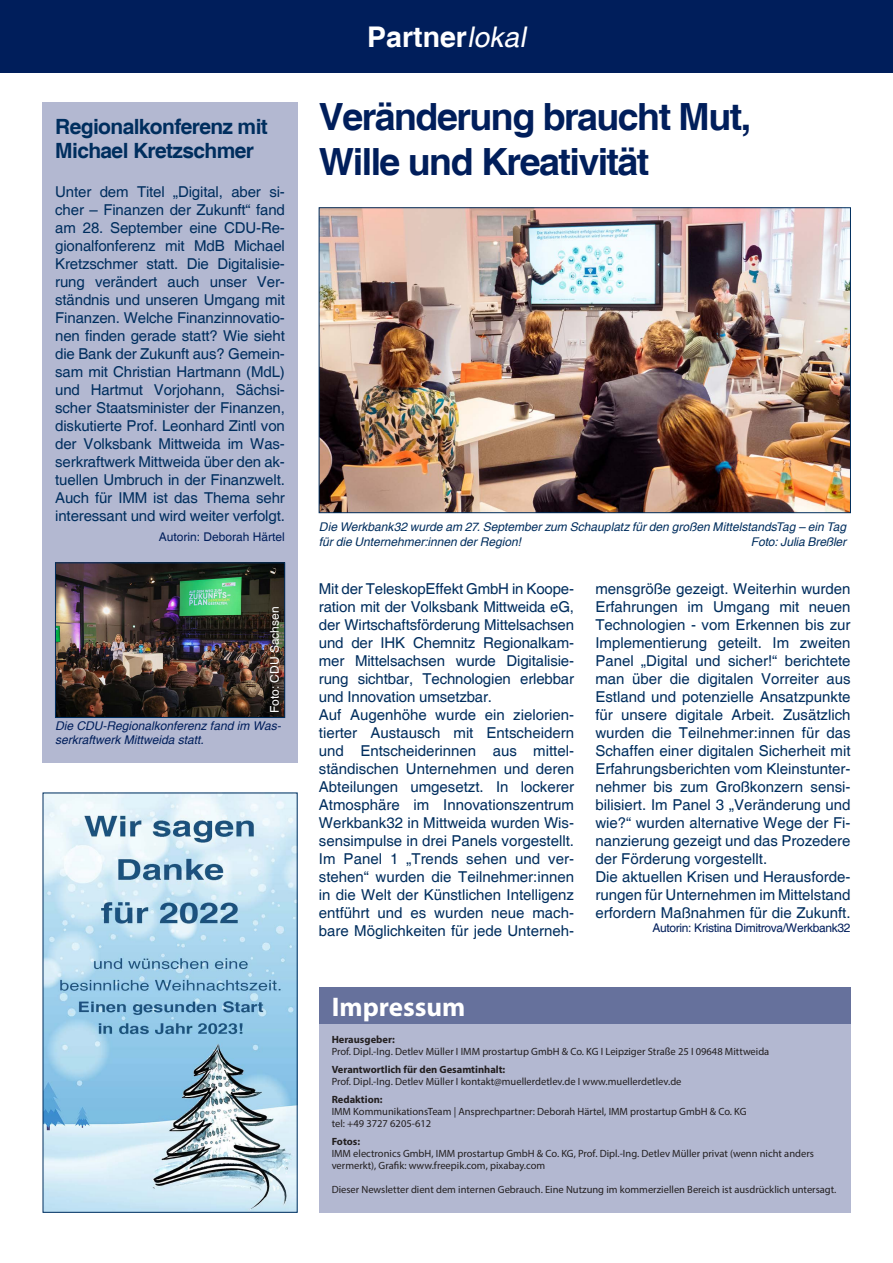
<style>
.page{position:relative;width:893px;height:1263px;background:#fff}
.page>*{position:absolute;margin:0;border:0;box-sizing:border-box;transform-origin:0 0}
.t1{font:700 37.5px/45px "Helvetica";letter-spacing:-.04em;color:#001e5b}
.t2{font:700 28.5px "Helvetica";color:#fff}
.t3{font:700 27px "Myriad Pro";color:#fff}
.t4{font:700 21px/24px "Helvetica";letter-spacing:-.03em;color:#002e5e}
.t5{font:15px/18px "Helvetica";color:#002e5e}
.t6{font:italic 12px/15px "Helvetica";color:#002e5e}
.t7{font:italic 12px/14.4px "Helvetica";color:#001e5b}
.t8{font:12px "Helvetica";letter-spacing:-.025em;color:#001e5b}
.t9{font:12px "Helvetica";color:#001e5b}
.t10{font:12px "Helvetica";color:#fff}
.t11{font:10.5px/12px "Myriad Pro";color:#231f20}
.t12{font:700 10.5px "Myriad Pro";color:#231f20}
.s1{font-weight:400;font-style:italic}
</style>
<div class="page">
<div style="left:0;top:0;width:893px;height:73px;background:#001e5b"></div>
<div style="left:319px;top:1018px;width:531px;height:203px;background:#b3b8d1"></div>
<div style="left:319px;top:988px;width:532px;height:36px;background:#66719c"></div>
<div style="left:43px;top:103px;width:255px;height:660px;background:#b3b8d1"></div>
<img style="left:57px;top:565px;width:226px;height:151px">
<div style="left:55px;top:563px;width:230px;height:155px;border:1px solid #002e5e"></div>
<img style="left:321px;top:210px;width:528px;height:301px">
<div style="left:319px;top:208px;width:532px;height:305px;border:1px solid #002e5e"></div>
<img style="left:45px;top:795px;width:250px;height:415px">
<div style="left:309px;top:1213px;width:557px;height:50px;background:#fff"></div>
<h3 class="t4" style="left:55px;top:116px;width:214px">Regionalkonferenz mit<br>Michael Kretzschmer</h3>
<p class="t5" style="left:55px;top:183px;width:231px;text-align:justify">Unter dem Titel „Digital, aber si&shy;cher – Finanzen der Zukunft“ fand am 28. September eine CDU-Re&shy;gionalfonferenz mit MdB Michael Kretzschmer statt. Die Digitalisie&shy;rung verändert auch unser Ver&shy;ständnis und unseren Umgang mit Finanzen. Welche Finanzinnovatio&shy;nen finden gerade statt? Wie sieht die Bank der Zukunft aus? Gemein&shy;sam mit Christian Hartmann (MdL) und Hartmut Vorjohann, Sächsi&shy;scher Staatsminister der Finanzen, diskutierte Prof. Leonhard Zintl von der Volksbank Mittweida im Was&shy;serkraftwerk Mittweida über den ak&shy;tuellen Umbruch in der Finanzwelt.<br>Auch für IMM ist das Thema sehr interessant und wird weiter verfolgt.</p>
<p class="t9" style="left:159px;top:530px;width:128px">Autorin: Deborah Härtel</p>
<p class="t10" style="left:268px;top:713px;width:108px;rotate:-90deg">Foto: CDU Sachsen</p>
<p class="t7" style="left:55px;top:719px;width:227px">Die CDU-Regionalkonferenz fand im Was&shy;serkraftwerk Mittweida statt.</p>
<h2 class="t2" style="left:367px;top:19px;width:166px">Partner<span class="s1">lokal</span></h2>
<h1 class="t1" style="left:319px;top:96px;width:434px">Veränderung braucht Mut,<br>Wille und Kreativität</h1>
<p class="t6" style="left:319px;top:520px;width:529px">Die Werkbank32 wurde am 27. September zum Schauplatz für den großen MittelstandsTag – ein Tag für die Unternehmer:innen der Region!</p>
<p class="t6" style="left:751px;top:535px;width:97px">Foto: Julia Breßler</p>
<p class="t5" style="left:319px;top:580px;width:257px">Mit der TeleskopEffekt GmbH in Koope&shy;ration mit der Volksbank Mittweida eG, der Wirtschaftsförderung Mittelsachsen und der IHK Chemnitz Regionalkam&shy;mer Mittelsachsen wurde Digitalisie&shy;rung sichtbar, Technologien erlebbar und Innovation umsetzbar.<br>Auf Augenhöhe wurde ein zielorien&shy;tierter Austausch mit Entscheidern und Entscheiderinnen aus mittel&shy;ständischen Unternehmen und deren Abteilungen umgesetzt. In lockerer Atmosphäre im Innovationszentrum Werkbank32 in Mittweida wurden Wis&shy;sensimpulse in drei Panels vorgestellt.<br>Im Panel 1 „Trends sehen und ver&shy;stehen“ wurden die Teilnehmer:innen in die Welt der Künstlichen Intelligenz entführt und es wurden neue mach&shy;bare Möglichkeiten für jede Unterneh-</p>
<p class="t5" style="left:595px;top:580px;width:257px">mensgröße gezeigt. Weiterhin wurden Erfahrungen im Umgang mit neuen Technologien - vom Erkennen bis zur Implementierung geteilt. Im zweiten Panel „Digital und sicher!“ berichtete man über die digitalen Vorreiter aus Estland und potenzielle Ansatzpunkte für unsere digitale Arbeit. Zusätzlich wurden die Teilnehmer:innen für das Schaffen einer digitalen Sicherheit mit Erfahrungsberichten vom Kleinstunter&shy;nehmer bis zum Großkonzern sensi&shy;bilisiert. Im Panel 3 „Veränderung und wie?“ wurden alternative Wege der Fi&shy;nanzierung gezeigt und das Prozedere der Förderung vorgestellt.<br>Die aktuellen Krisen und Herausforde&shy;rungen für Unternehmen im Mittelstand erfordern Maßnahmen für die Zukunft.</p>
<p class="t8" style="left:652px;top:921px;width:200px">Autorin: Kristina Dimitrova/Werkbank32</p>
<h3 class="t3" style="left:332px;top:989px;width:135px">Impressum</h3>
<p class="t12" style="left:332px;top:1032px;width:65px">Herausgeber:</p>
<p class="t11" style="left:332px;top:1045px;width:439px">Prof. Dipl.-Ing. Detlev Müller I IMM prostartup GmbH &amp; Co. KG I Leipziger Straße 25 I 09648 Mittweida</p>
<p class="t12" style="left:332px;top:1062px;width:175px">Verantwortlich für den Gesamtinhalt:</p>
<p class="t11" style="left:332px;top:1075px;width:351px">Prof. Dipl.-Ing. Detlev Müller I kontakt@muellerdetlev.de I www.muellerdetlev.de</p>
<p class="t12" style="left:332px;top:1092px;width:52px">Redaktion:</p>
<p class="t11" style="left:332px;top:1105px;width:416px">IMM KommunikationsTeam | Ansprechpartner: Deborah Härtel, IMM prostartup GmbH &amp; Co. KG tel: +49 3727 6205-612</p>
<p class="t12" style="left:332px;top:1134px;width:30px">Fotos:</p>
<p class="t11" style="left:332px;top:1147px;width:484px">IMM electronics GmbH, IMM prostartup GmbH &amp; Co. KG, Prof. Dipl.-Ing. Detlev Müller privat (wenn nicht anders vermerkt), Grafik: www.freepik.com, pixabay.com</p>
<p class="t11" style="left:332px;top:1183px;width:506px">Dieser Newsletter dient dem internen Gebrauch. Eine Nutzung im kommerziellen Bereich ist ausdrücklich untersagt.</p>
</div>
